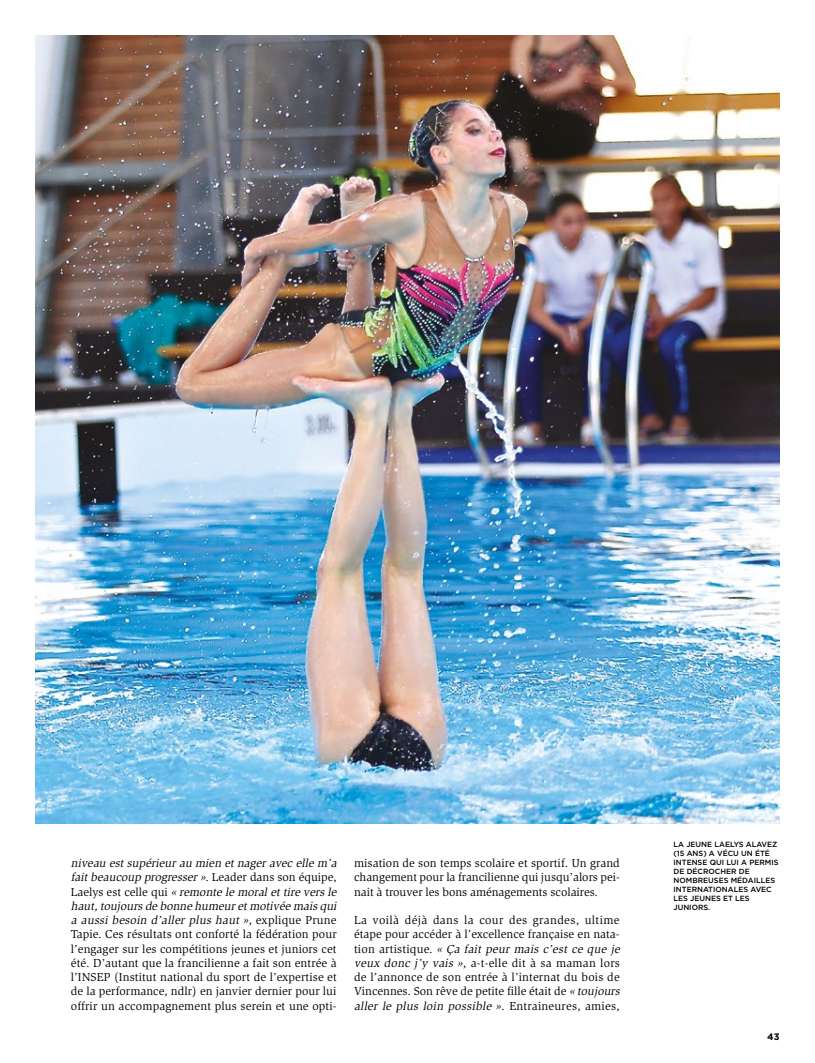
<style>
.page{position:relative;width:815px;height:1063px;background:#fff}
.page>*{position:absolute;margin:0;border:0;box-sizing:border-box;transform-origin:0 0}
.t1{font:11.88px/14.2px "Slimbach";letter-spacing:.01em;color:#000}
.t2{font:700 9.38px "Gotham";color:#000}
.t3{font:500 7.5px/9px "Gotham";color:#000}
.t4{font:500 6.25px "Gotham";color:#fff}
.s1{font-style:italic}
</style>
<div class="page">
<img style="left:35px;top:35px;width:745px;height:788px">
<p class="t4" style="left:45px;top:814px;width:20px;rotate:-90deg">(FFN)</p>
<p class="t1" style="left:71px;top:856px;width:270px"><span class="s1">niveau est supérieur au mien et nager avec elle m’a faitbeaucoup progresser »</span>. L e a d e r d a n s s o n é qu i p e , L a e l y s e s t c e l l e q u i <span class="s1">« remonte le moral et tire vers le haut,touj ours de bonne humeuretmotivée mais qui a aussi besoin d’aller plus haut »,</span> e x p l i q u e P r u n e Tapie. Ces résultats ont conforté la fédération pour l’engager sur les compétitions jeunes et juniors cet été. D’autant que la francilienne a fait son entrée à l’INSEP (Institut national du sport de l’expertise et de la performance, ndlr) en janvier dernier pour lui offrir un accompagnement plus serein et une opti-</p>
<p class="t1" style="left:354px;top:856px;width:267px;text-align:justify">misation de son temps scolaire et sportif. Un grand changement pour la francilienne qui jusqu’alors pei&shy;nait à trouver les bons aménagements scolaires.</p>
<p class="t1" style="left:354px;top:913px;width:270px">La voilà déjà dans la cour des grandes, ultime étape pour accéder à l’excellence française en nata&shy;t i o n a rt i s t i qu e . <span class="s1">« Ça fait peur mais c’est ce que je veux donc j’y vais »,</span> a-t-elle dit à sa maman lors de l’annonce de son entrée à l’internat du bois de Vincennes. Son rêve de petite fille était de <span class="s1">«toujours aller le plus loin possible ».</span> Entraineure s , ami e s ,</p>
<p class="t3" style="left:673px;top:840px;width:106px">LA JEUNE LAELYS ALAVEZ (15 ANS) A VÉCU UN ÉTÉ<br>INTENSE QUI LUI A PERMIS<br>DE DÉCROCHER DE<br>NOMBREUSES MÉDAILLES<br>INTERNATIONALES AVEC<br>LES JEUNES ET LES<br>JUNIORS.</p>
<p class="t2" style="left:767px;top:1030px;width:14px">43</p>
</div>
